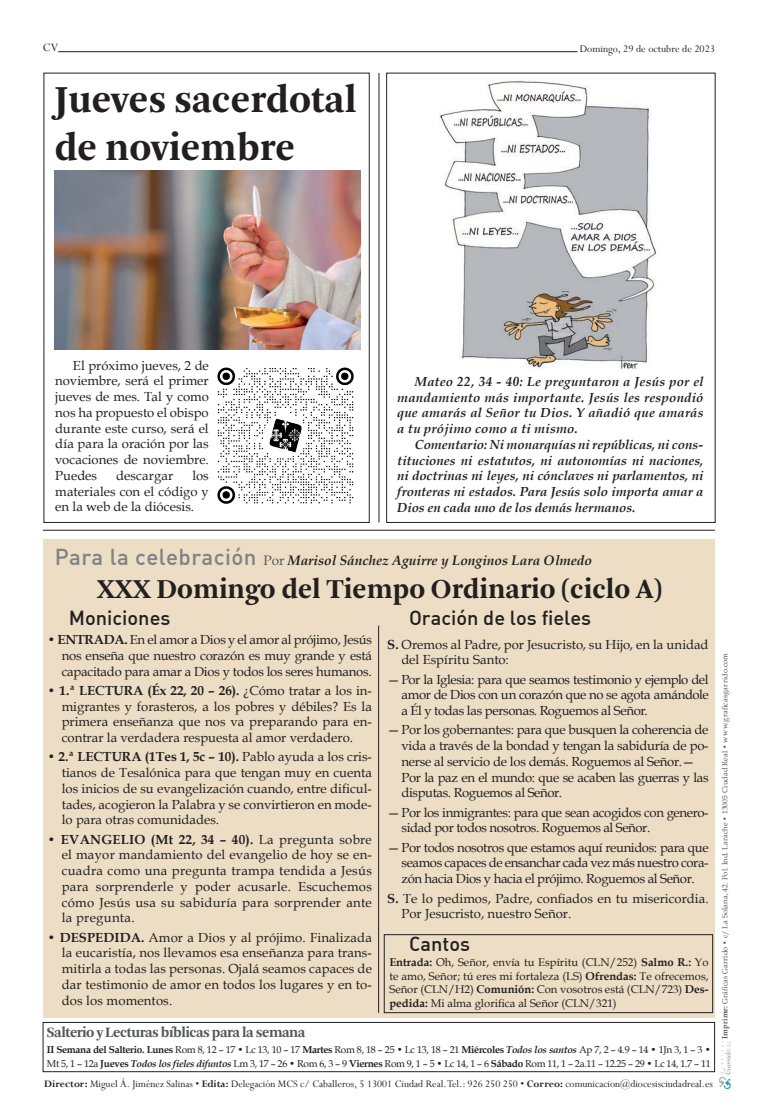
<style>
.page{position:relative;width:758px;height:1112px;background:#fff}
.page>*{position:absolute;margin:0;border:0;box-sizing:border-box;transform-origin:0 0}
.t1{font:700 40px "Arnhem";color:#231f20}
.t2{font:700 28.75px "Arnhem";color:#231f20}
.t3{font:500 20px "DIN Alternate";color:#231f20}
.t4{font:700 15px "Arnhem";letter-spacing:-.03em;color:#57585a}
.t5{font:italic 700 13.75px "Book Antiqua";color:#231f20}
.t6{font:13.12px/15.8px "Book Antiqua";letter-spacing:-.015em;color:#231f20;text-align:justify}
.t7{font:italic 700 13.12px/15.8px "Book Antiqua";letter-spacing:.01em;color:#231f20;text-align:justify}
.t8{font:13.12px "Book Antiqua";letter-spacing:.005em;color:#231f20}
.t9{font:12.5px "Perpetua";color:#231f20}
.t10{font:11.25px/13.5px "Book Antiqua";color:#231f20;text-align:justify}
.t11{font:11.25px "Perpetua";color:#231f20}
.t12{font:11.12px "Perpetua";color:#231f20}
.t13{font:10px/13.8px "Book Antiqua";letter-spacing:-.03em;color:#231f20}
.t14{font:7.5px "Book Antiqua";letter-spacing:.02em;color:#57585a}
.s1{font-family:"DIN";font-weight:500;font-style:normal;font-size:22.5px;color:#808285}
.s2{font-weight:400;font-style:normal;color:#57585a}
.s3{font-weight:700}
.s4{font-weight:700;font-style:italic}
</style>
<div class="page">
<div style="left:43px;top:1022px;width:672px;height:50px;border:1px solid #231f20"></div>
<div style="left:44px;top:539px;width:671px;height:479px;background:#ecddc4"></div>
<hr style="left:58px;top:51px;width:519px;height:1px;background:#231f20">
<img style="left:719px;top:1042px;width:12px;height:47px">
<img style="left:439px;top:81px;width:217px;height:289px">
<hr style="left:43px;top:530px;width:672px;height:1px;background:#231f20">
<hr style="left:379px;top:73px;width:1px;height:449px;background:#231f20">
<div style="left:384px;top:934px;width:328px;height:79px;border:1px solid #231f20"></div>
<hr style="left:378px;top:626px;width:1px;height:387px;background:#231f20">
<div style="left:386px;top:73px;width:329px;height:450px;border:1px solid #231f20"></div>
<img style="left:217px;top:367px;width:137px;height:137px">
<img style="left:54px;top:170px;width:307px;height:180px">
<p class="t9" style="left:43px;top:39px;width:17px">CV</p>
<p class="t11" style="left:579px;top:42px;width:137px">Domingo, 29 de octubre de 2023</p>
<p class="t1" style="left:54px;top:77px;width:304px">Jueves sacerdotal</p>
<p class="t1" style="left:54px;top:125px;width:242px">de noviembre</p>
<p class="t6" style="left:55px;top:357px;width:155px;text-indent:18px">El próximo jueves, 2 de noviembre, será el primer jueves de mes. Tal y como nos ha propuesto el obispo durante este curso, será el día para la oración por las vocaciones de noviembre.<br>Puedes</p>
<p class="t6" style="left:55px;top:467px;width:155px;text-indent:137px">los materiales con el código y en la web de la diócesis.</p>
<p class="t8" style="left:116px;top:466px;width:59px">descargar</p>
<p class="t7" style="left:397px;top:374px;width:308px;text-indent:18px">Mateo 22, 34 - 40: Le preguntaron a Jesús por el mandamiento más importante. Jesús les respondió que amarás al Señor tu Dios. Y añadió que amarás a tu prójimo como a ti mismo.</p>
<p class="t7" style="left:397px;top:437px;width:308px;text-indent:18px">Comentario: Ni monarquías ni repúblicas, ni cons&shy;tituciones ni estatutos, ni autonomías ni naciones, ni doctrinas ni leyes, ni cónclaves ni parlamentos, ni fronteras ni estados. Para Jesús solo importa amar a Dios en cada uno de los demás hermanos.</p>
<p class="t5" style="left:55px;top:551px;width:539px"><span class="s1">Para la celebración</span> <span class="s2">Por</span> Marisol Sánchez Aguirre y Longinos Lara Olmedo</p>
<p class="t2" style="left:97px;top:573px;width:566px">XXX Domingo del Tiempo Ordinario (ciclo A)</p>
<p class="t3" style="left:69px;top:605px;width:103px">Moniciones</p>
<p class="t3" style="left:409px;top:605px;width:184px">Oración de los fieles</p>
<p class="t6" style="left:62px;top:631px;width:312px;text-indent:-14px"><span class="s3">• ENTRADA.</span> En el amor a Dios y el amor al prójimo, Jesús nos enseña que nuestro corazón es muy grande y está capacitado para amar a Dios y todos los seres humanos.</p>
<p class="t6" style="left:62px;top:682px;width:312px;text-indent:-14px"><span class="s3">• 1.ª LECTURA (Éx 22, 20 – 26).</span> ¿Cómo tratar a los in&shy;migrantes y forasteros, a los pobres y débiles? Es la primera enseñanza que nos va preparando para en&shy;contrar la verdadera respuesta al amor verdadero.</p>
<p class="t6" style="left:62px;top:749px;width:312px;text-indent:-14px"><span class="s3">• 2.ª LECTURA (1Tes 1, 5c – 10).</span> Pablo ayuda a los cris&shy;tianos de Tesalónica para que tengan muy en cuenta los inicios de su evangelización cuando, entre dificul&shy;tades, acogieron la Palabra y se convirtieron en mode&shy;lo para otras comunidades.</p>
<p class="t6" style="left:62px;top:831px;width:312px;text-indent:-14px"><span class="s3">• EVANGELIO (Mt 22, 34 – 40).</span> La pregunta sobre el mayor mandamiento del evangelio de hoy se en&shy;cuadra como una pregunta trampa tendida a Jesús para sorprenderle y poder acusarle. Escuchemos cómo Jesús usa su sabiduría para sorprender ante la pregunta.</p>
<p class="t6" style="left:62px;top:929px;width:312px;text-indent:-14px"><span class="s3">• DESPEDIDA.</span> Amor a Dios y al prójimo. Finalizada la eucaristía, nos llevamos esa enseñanza para trans&shy;mitirla a todas las personas. Ojalá seamos capaces de dar testimonio de amor en todos los lugares y en to&shy;dos los momentos.</p>
<p class="t6" style="left:401px;top:636px;width:308px;text-indent:-14px"><span class="s3">S.</span> Oremos al Padre, por Jesucristo, su Hijo, en la unidad del Espíritu Santo:</p>
<p class="t6" style="left:401px;top:671px;width:308px;text-indent:-14px">—Por la Iglesia: para que seamos testimonio y ejemplo del amor de Dios con un corazón que no se agota amándole a Él y todas las personas. Roguemos al Señor.</p>
<p class="t6" style="left:401px;top:722px;width:309px;text-align:left;text-indent:-14px">—Por los gobernantes: para que busquen la coherencia de vida a través de la bondad y tengan la sabiduría de po&shy;nerse al servicio de los demás. Roguemos al Señor.— Por la paz en el mundo: que se acaben las guerras y las disputas. Roguemos al Señor.</p>
<p class="t6" style="left:401px;top:804px;width:308px;text-indent:-14px">—Por los inmigrantes: para que sean acogidos con genero&shy;sidad por todos nosotros. Roguemos al Señor.</p>
<p class="t6" style="left:401px;top:839px;width:308px;text-indent:-14px">—Por todos nosotros que estamos aquí reunidos: para que seamos capaces de ensanchar cada vez más nuestro cora&shy;zón hacia Dios y hacia el prójimo. Roguemos al Señor.</p>
<p class="t6" style="left:401px;top:890px;width:309px;text-indent:-14px"><span class="s3">S.</span> Te lo pedimos, Padre, confiados en tu misericordia.<br>Por Jesucristo, nuestro Señor.</p>
<p class="t3" style="left:409px;top:931px;width:63px">Cantos</p>
<p class="t10" style="left:389px;top:955px;width:321px"><span class="s3">Entrada:</span> Oh, Señor, envía tu Espíritu (CLN/252) <span class="s3">Salmo R.:</span> Yo te amo, Señor; tú eres mi fortaleza (LS) <span class="s3">Ofrendas:</span> Te ofrecemos, Señor (CLN/H2) <span class="s3">Comunión:</span> Con vosotros está (CLN/723) <span class="s3">Des&shy;pedida:</span> Mi alma glorifica al Señor (CLN/321)</p>
<p class="t4" style="left:47px;top:1024px;width:260px">Salterio y Lecturas bíblicas para la semana</p>
<p class="t13" style="left:47px;top:1043px;width:665px"><span class="s3">II Semana del Salterio. Lunes</span> Rom 8, 12 – 17 • Lc 13, 10 – 17 <span class="s3">Martes</span> Rom 8, 18 – 25 • Lc 13, 18 – 21 <span class="s3">Miércoles</span> <span class="s4">Todos los santos</span> Ap 7, 2 – 4.9 – 14 • 1Jn 3, 1 – 3 •<br>Mt 5, 1 – 12a <span class="s3">Jueves</span> <span class="s4">Todos los fieles difuntos</span> Lm 3, 17 – 26 • Rom 6, 3 – 9 <span class="s3">Viernes</span> Rom 9, 1 – 5 • Lc 14, 1 – 6 <span class="s3">Sábado</span> Rom 11, 1 – 2a.11 – 12.25 – 29 • Lc 14, 1.7 – 11</p>
<p class="t12" style="left:44px;top:1076px;width:670px"><span class="s3">Director:</span> Miguel Á. Jiménez Salinas • <span class="s3">Edita:</span> Delegación MCS c/ Caballeros, 5 13001 Ciudad Real. Tel.: 926 250 250 • <span class="s3">Correo:</span> comunicacion@diocesisciudadreal.es</p>
<p class="t14" style="left:719px;top:1039px;width:387px;rotate:-90deg"><span class="s3">Imprime:</span> Gráficas Garrido • c/ La Solana, 42. Pol. Ind. Larache • 13005 Ciudad Real • www.graficasgarrido.com</p>
</div>
